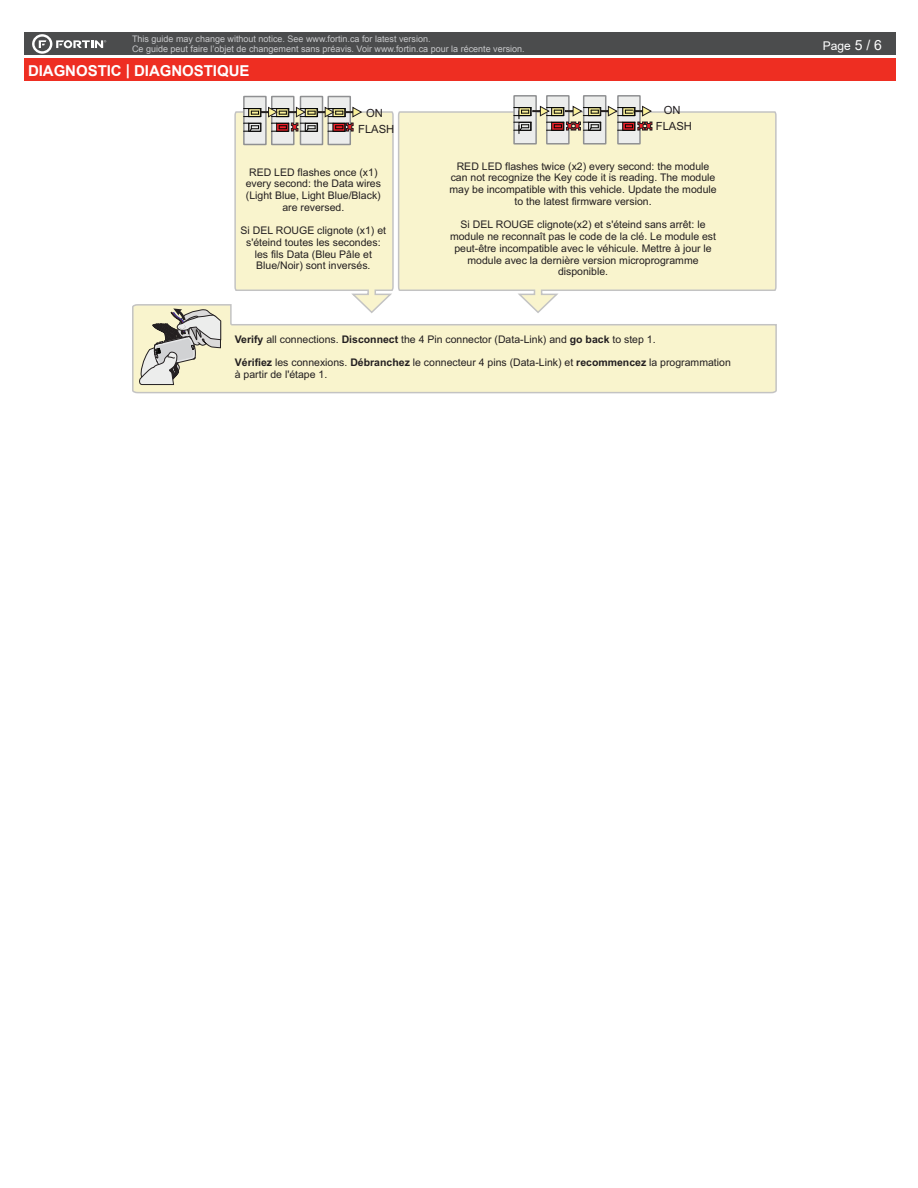
<style>
.page{position:relative;width:918px;height:1188px;background:#fff}
.page>*{position:absolute;margin:0;border:0;box-sizing:border-box;transform-origin:0 0}
.t1{font:700 15px "Arial";letter-spacing:-.005em;color:#fff}
.t2{font:700 15px "Arial";color:#fff}
.t3{font:15px "Arial";color:#fff}
.t4{font:12px "Arial";color:#fff}
.t5{font:11.25px "Arial";color:#231f20}
.t6{font:10.5px/11.7px "Arial";color:#231f20;text-align:center}
.t7{font:9px/9.8px "Arial";color:#c7c8ca}
.s1{font-weight:700}
.s2{font-size:13.95px}
</style>
<div class="page">
<div style="left:24px;top:33px;width:872px;height:22px;background:#4b4c4d"></div>
<div style="left:24px;top:58px;width:872px;height:23px;background:#ee2e22"></div>
<svg style="left:32px;top:34px;width:74px;height:20px"></svg>
<svg style="left:132px;top:304px;width:645px;height:90px;background:#f7f3d2"></svg>
<svg style="left:138px;top:308px;width:84px;height:78px;background:#cecbb9"></svg>
<svg style="left:397px;top:111px;width:380px;height:203px;background:#f8f4d2"></svg>
<div style="left:328px;top:97px;width:22px;height:47px;background:#ecedec"></div>
<div style="left:327px;top:96px;width:24px;height:49px;border:2px solid #8f9092"></div>
<div style="left:300px;top:97px;width:23px;height:47px;background:#ecedec"></div>
<div style="left:300px;top:96px;width:23px;height:49px;border:2px solid #8f9092"></div>
<div style="left:272px;top:97px;width:22px;height:47px;background:#ecedec"></div>
<div style="left:271px;top:96px;width:24px;height:49px;border:2px solid #8f9092"></div>
<div style="left:244px;top:97px;width:22px;height:47px;background:#ecedec"></div>
<div style="left:243px;top:96px;width:24px;height:49px;border:2px solid #8f9092"></div>
<svg style="left:234px;top:106px;width:160px;height:208px"></svg>
<div style="left:618px;top:96px;width:22px;height:48px;background:#ecedec"></div>
<div style="left:617px;top:95px;width:24px;height:50px;border:2px solid #8f9092"></div>
<div style="left:584px;top:96px;width:22px;height:48px;background:#ecedec"></div>
<div style="left:583px;top:95px;width:23px;height:50px;border:2px solid #8f9092"></div>
<div style="left:547px;top:96px;width:22px;height:48px;background:#ecedec"></div>
<div style="left:546px;top:95px;width:24px;height:50px;border:2px solid #8f9092"></div>
<div style="left:514px;top:96px;width:22px;height:48px;background:#ecedec"></div>
<div style="left:513px;top:95px;width:24px;height:50px;border:2px solid #8f9092"></div>
<svg style="left:514px;top:105px;width:139px;height:29px"></svg>
<p class="t7" style="left:132px;top:34px;width:394px">This guide may change without notice. See www.fortin.ca for latest version.<br>Ce guide peut faire l’objet de changement sans préavis. Voir www.fortin.ca pour la récente version.</p>
<h1 class="t1" style="left:28px;top:60px;width:223px">DIAGNOSTIC | DIAGNOSTIQUE</h1>
<h1 class="t3" style="left:33px;top:55px;width:191px"><span class="s1">KIA RIO -</span> PUSH-TO-START</h1>
<h1 class="t2" style="left:35px;top:61px;width:224px">DIAGNOSTIC | DIAGNOSTIQUE</h1>
<p class="t5" style="left:366px;top:106px;width:18px">ON</p>
<p class="t5" style="left:358px;top:122px;width:38px">FLASH</p>
<p class="t5" style="left:664px;top:103px;width:18px">ON</p>
<p class="t5" style="left:656px;top:119px;width:38px">FLASH</p>
<p class="t6" style="left:246px;top:167px;width:137px">RED LED flashes once (x1) every second: the Data wires (Light Blue, Light Blue/Black) are reversed.</p>
<p class="t6" style="left:241px;top:226px;width:147px">Si DEL ROUGE clignote (x1) et s'éteind toutes les secondes: les fils Data (Bleu Pâle et<br>Blue/Noir) sont inversés.</p>
<p class="t6" style="left:449px;top:161px;width:269px">RED LED flashes twice (x2) every second: the module can not recognize the Key code it is reading. The module may be incompatible with this vehicle. Update the module to the latest firmware version.</p>
<p class="t6" style="left:450px;top:220px;width:268px">Si DEL ROUGE clignote(x2) et s'éteind sans arrêt: le module ne reconnaît pas le code de la clé. Le module est peut-être incompatible avec le véhicule. Mettre à jour le module avec la dernière version microprogramme disponible.</p>
<p class="t6" style="left:235px;top:334px;width:422px"><span class="s1">Verify</span> all connections. <span class="s1">Disconnect</span> the 4 Pin connector (Data-Link) and <span class="s1">go back</span> to step 1.</p>
<p class="t6" style="left:235px;top:358px;width:498px;text-align:left"><span class="s1">Vérifiez</span> les connexions. <span class="s1">Débranchez</span> le connecteur 4 pins (Data-Link) et <span class="s1">recommencez</span> la programmation à partir de l'étape 1.</p>
<p class="t4" style="left:823px;top:38px;width:61px">Page <span class="s2">5 / 6</span></p>
</div>
